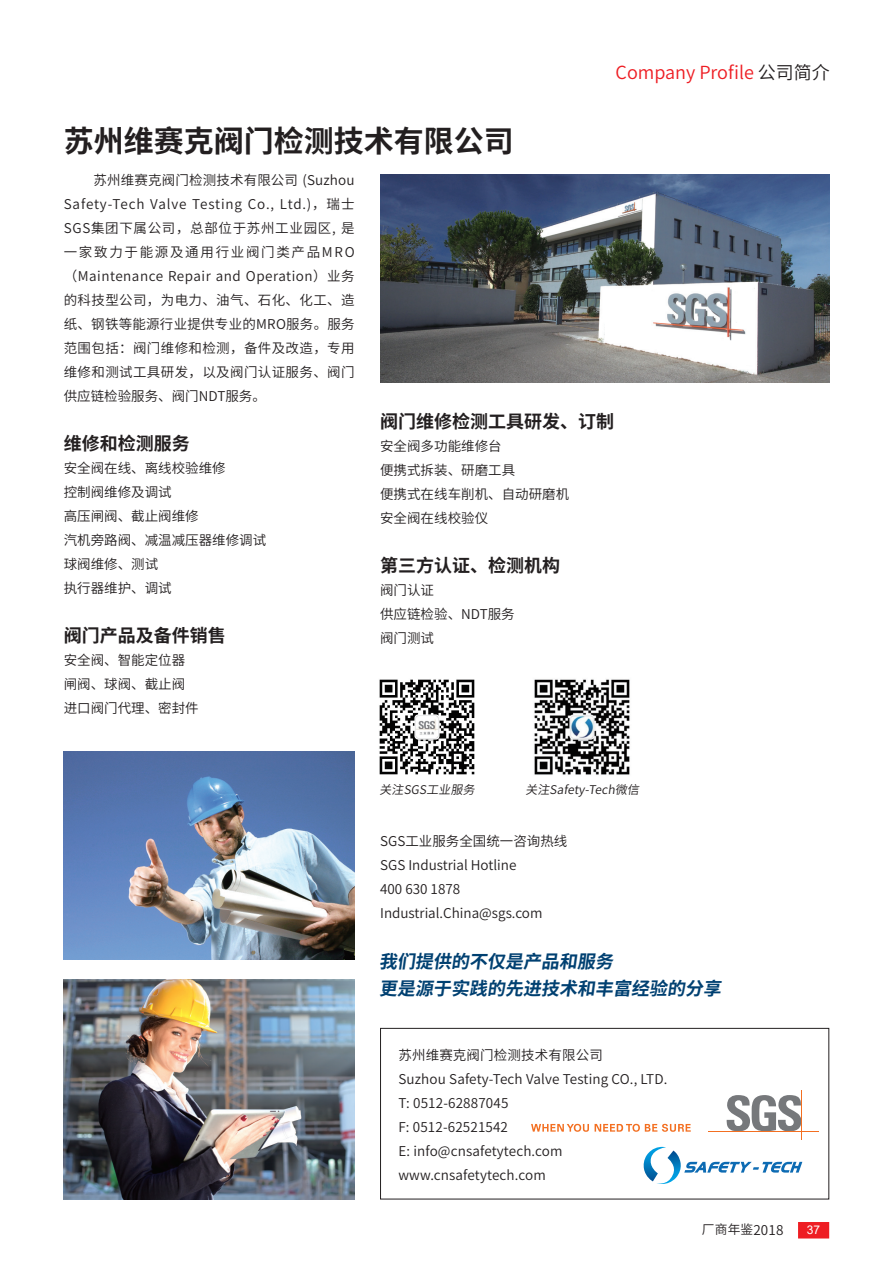
<style>
.page{position:relative;width:893px;height:1263px;background:#fff}
.page>*{position:absolute;margin:0;border:0;box-sizing:border-box;transform-origin:0 0}
.标题{font:700 30px "Source Han Sans CN";color:#231f20}
.大标{font:700 18px "Source Han Sans CN";color:#231f20}
.中标{font:700 18px "Source Han Sans CN";color:#004071}
.t1{font:18px "Source Han Sans CN";color:#ee1d23}
.text{font:13.5px/24px "Source Han Sans CN";color:#231f20;text-align:justify}
.正文无缩进{font:13.5px "Source Han Sans CN";letter-spacing:.01em;color:#231f20}
.t2{font:12.75px "Source Han Sans CN";color:#231f20}
.说明{font:12px "Source Han Sans CN";color:#231f20}
.Kopregel{font:12px "Arial";color:#fff}
.s1{color:#231f20}
.s2{font-size:13.5px}
</style>
<div class="page">
<div style="left:798px;top:1222px;width:31px;height:16px;background:#ee1d23"></div>
<img style="left:380px;top:174px;width:449px;height:209px">
<div style="left:380px;top:1028px;width:449px;height:171px;border:1px solid #231f20"></div>
<img style="left:64px;top:980px;width:291px;height:219px">
<img style="left:534px;top:679px;width:96px;height:96px">
<img style="left:64px;top:751px;width:291px;height:208px">
<img style="left:379px;top:679px;width:96px;height:96px">
<svg style="left:726px;top:1095px;width:75px;height:36px"></svg>
<hr style="left:708px;top:1131px;width:111px;height:1px;background:#f36f21">
<hr style="left:801px;top:1091px;width:1px;height:49px;background:#f36f21">
<svg style="left:531px;top:1124px;width:58px;height:8px"></svg>
<svg style="left:595px;top:1124px;width:96px;height:8px"></svg>
<svg style="left:643px;top:1147px;width:159px;height:37px"></svg>
<p class="标题" style="left:64px;top:124px;width:452px">苏州维赛克阀门检测技术有限公司</p>
<p class="t1" style="left:616px;top:62px;width:216px">Company Profile <span class="s1">公司简介</span></p>
<p class="text" style="left:64px;top:168px;width:292px;text-indent:30px">苏州维赛克阀门检测技术有限公司 (Suzhou Safety-Tech Valve Testing Co., Ltd.)，瑞士SGS集团下属公司，总部位于苏州工业园区, 是一家致力于能源及通用行业阀门类产品MRO（Maintenance Repair and Operation）业务的科技型公司，为电力、油气、石化、化工、造纸、钢铁等能源行业提供专业的MRO服务。服务范围包括：阀门维修和检测，备件及改造，专用维修和测试工具研发，以及阀门认证服务、阀门供应链检验服务、阀门NDT服务。</p>
<p class="大标" style="left:64px;top:433px;width:127px">维修和检测服务</p>
<p class="text" style="left:64px;top:456px;width:163px">安全阀在线、离线校验维修</p>
<p class="text" style="left:64px;top:480px;width:109px">控制阀维修及调试</p>
<p class="text" style="left:64px;top:504px;width:136px">高压闸阀、截止阀维修</p>
<p class="text" style="left:64px;top:528px;width:204px">汽机旁路阀、减温减压器维修调试</p>
<p class="text" style="left:64px;top:552px;width:96px">球阀维修、测试</p>
<p class="text" style="left:64px;top:576px;width:109px">执行器维护、调试</p>
<p class="大标" style="left:64px;top:625px;width:163px">阀门产品及备件销售</p>
<p class="text" style="left:64px;top:648px;width:123px">安全阀、智能定位器</p>
<p class="text" style="left:64px;top:672px;width:123px">闸阀、球阀、截止阀</p>
<p class="text" style="left:64px;top:696px;width:136px">进口阀门代理、密封件</p>
<p class="大标" style="left:380px;top:411px;width:235px">阀门维修检测工具研发、订制</p>
<p class="text" style="left:380px;top:434px;width:123px">安全阀多功能维修台</p>
<p class="text" style="left:380px;top:458px;width:136px">便携式拆装、研磨工具</p>
<p class="text" style="left:380px;top:482px;width:190px">便携式在线车削机、自动研磨机</p>
<p class="text" style="left:380px;top:506px;width:109px">安全阀在线校验仪</p>
<p class="大标" style="left:380px;top:555px;width:181px">第三方认证、检测机构</p>
<p class="text" style="left:380px;top:578px;width:55px">阀门认证</p>
<p class="text" style="left:380px;top:602px;width:136px">供应链检验、NDT服务</p>
<p class="text" style="left:380px;top:626px;width:55px">阀门测试</p>
<p class="说明" style="left:379px;top:783px;width:102px">关注SGS工业服务</p>
<p class="说明" style="left:525px;top:783px;width:120px">关注Safety-Tech微信</p>
<p class="text" style="left:380px;top:829px;width:189px">SGS工业服务全国统一咨询热线</p>
<p class="text" style="left:380px;top:853px;width:138px">SGS Industrial Hotline</p>
<p class="text" style="left:380px;top:877px;width:82px">400 630 1878</p>
<p class="text" style="left:380px;top:901px;width:164px">Industrial.China@sgs.com</p>
<p class="中标" style="left:379px;top:951px;width:243px">我们提供的不仅是产品和服务</p>
<p class="中标" style="left:379px;top:978px;width:351px">更是源于实践的先进技术和丰富经验的分享</p>
<p class="正文无缩进" style="left:398px;top:1047px;width:206px">苏州维赛克阀门检测技术有限公司</p>
<p class="正文无缩进" style="left:398px;top:1071px;width:270px">Suzhou Safety-Tech Valve Testing CO., LTD.</p>
<p class="正文无缩进" style="left:398px;top:1095px;width:111px">T: 0512-62887045</p>
<p class="正文无缩进" style="left:398px;top:1119px;width:111px">F: 0512-62521542</p>
<p class="正文无缩进" style="left:398px;top:1143px;width:166px">E: info@cnsafetytech.com</p>
<p class="正文无缩进" style="left:398px;top:1167px;width:149px">www.cnsafetytech.com</p>
<p class="t2" style="left:702px;top:1222px;width:83px">厂商年鉴<span class="s2">2018</span></p>
<p class="Kopregel" style="left:807px;top:1222px;width:15px">37</p>
</div>
